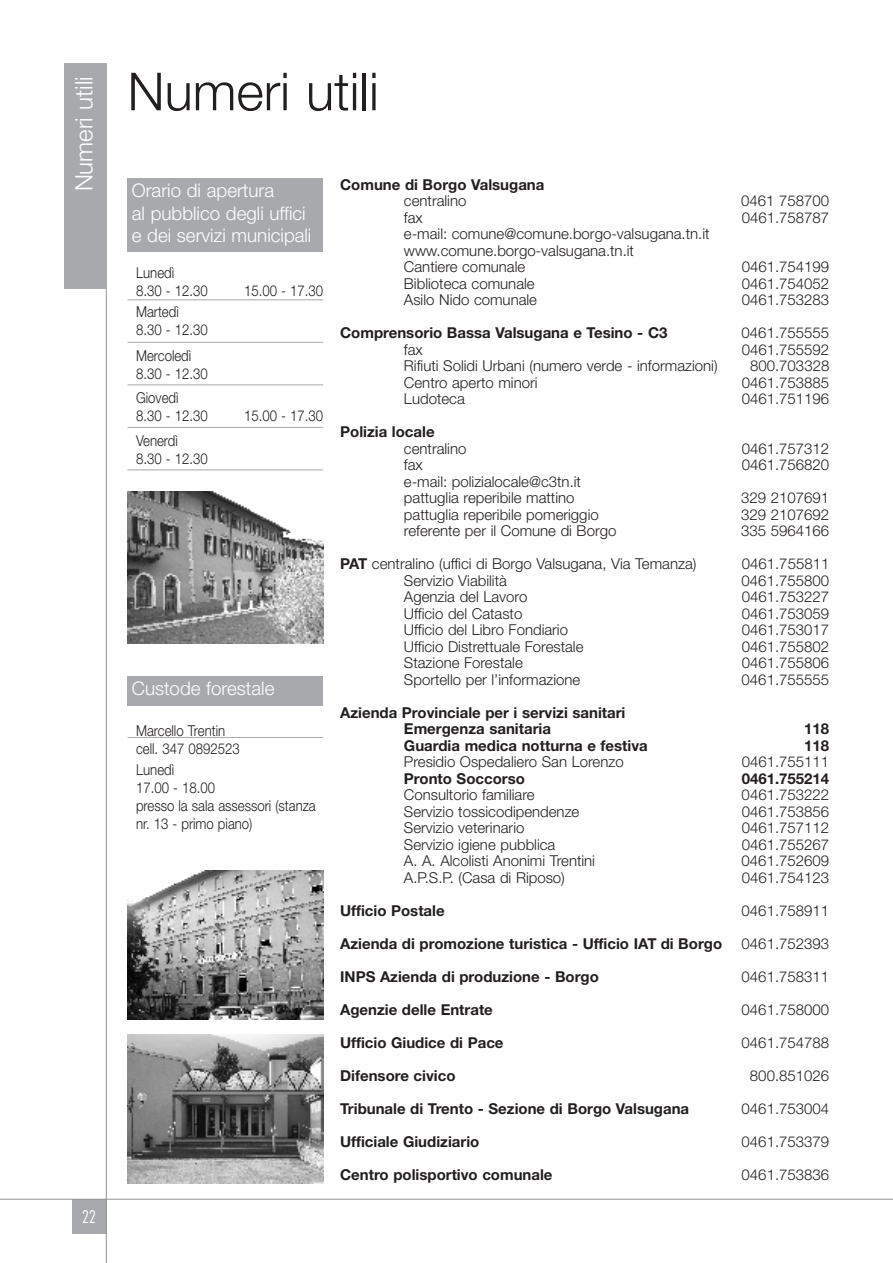
<style>
.page{position:relative;width:893px;height:1263px;background:#fff}
.page>*{position:absolute;margin:0;border:0;box-sizing:border-box;transform-origin:0 0}
.t1{font:300 52.5px "Helvetica Neue";color:#231f20}
.t2{font:300 24px "Helvetica Neue";color:#fff}
.t3{font:300 18.75px/22.5px "Helvetica Neue";color:#fff}
.t4{font:300 condensed 18px "Futura BT";color:#fff}
.t5{font:300 15px/16.5px "Helvetica Neue";color:#231f20}
.t6{font:700 15px/16.5px "Helvetica Neue";color:#231f20}
.t7{font:300 15px/18px "Helvetica Neue";color:#231f20;scale:.88 1}
.s1{font-weight:700}
</style>
<div class="page">
<div style="left:72px;top:1199px;width:34px;height:34px;background:#a8a9ad"></div>
<hr style="left:0;top:1199px;width:893px;height:1px;background:#939598">
<hr style="left:106px;top:64px;width:1px;height:1199px;background:#939598">
<div style="left:128px;top:179px;width:195px;height:73px;background:#a8a9ad"></div>
<div style="left:64px;top:64px;width:42px;height:225px;background:#a8a9ad"></div>
<img style="left:128px;top:871px;width:195px;height:149px">
<img style="left:128px;top:491px;width:195px;height:152px">
<hr style="left:128px;top:299px;width:195px;height:1px;background:#a8a9ad">
<div style="left:128px;top:676px;width:195px;height:30px;background:#a8a9ad"></div>
<hr style="left:128px;top:737px;width:195px;height:1px;background:#a8a9ad">
<hr style="left:128px;top:342px;width:195px;height:1px;background:#a8a9ad">
<hr style="left:128px;top:385px;width:195px;height:1px;background:#a8a9ad">
<hr style="left:128px;top:427px;width:195px;height:1px;background:#a8a9ad">
<hr style="left:128px;top:470px;width:195px;height:1px;background:#a8a9ad">
<img style="left:128px;top:1034px;width:195px;height:149px">
<h2 class="t2" style="left:75px;top:191px;width:116px;rotate:-90deg">Numeri utili</h2>
<p class="t4" style="left:82px;top:1210px;width:15px">22</p>
<h1 class="t1" style="left:128px;top:73px;width:253px">Numeri utili</h1>
<p class="t3" style="left:132px;top:181px;width:181px">Orario di apertura<br>al pubblico degli uffici e dei servizi municipali</p>
<p class="t7" style="left:136px;top:265px;width:83px">Lunedì<br>8.30 - 12.30</p>
<p class="t7" style="left:136px;top:304px;width:83px">Martedì<br>8.30 - 12.30</p>
<p class="t7" style="left:136px;top:348px;width:83px">Mercoledì<br>8.30 - 12.30</p>
<p class="t7" style="left:136px;top:390px;width:83px">Giovedì<br>8.30 - 12.30</p>
<p class="t7" style="left:136px;top:433px;width:83px">Venerdì<br>8.30 - 12.30</p>
<p class="t7" style="left:244px;top:283px;width:91px">15.00 - 17.30</p>
<p class="t7" style="left:244px;top:408px;width:91px">15.00 - 17.30</p>
<p class="t3" style="left:132px;top:679px;width:144px">Custode forestale</p>
<p class="t7" style="left:136px;top:723px;width:119px">Marcello Trentin cell. 347 0892523</p>
<p class="t7" style="left:136px;top:762px;width:206px">Lunedì<br>17.00 - 18.00<br>presso la sala assessori (stanza nr. 13 - primo piano)</p>
<p class="t6" style="left:340px;top:177px;width:206px">Comune di Borgo Valsugana</p>
<p class="t5" style="left:404px;top:194px;width:64px">centralino</p>
<p class="t5" style="left:741px;top:194px;width:89px">0461 758700</p>
<p class="t5" style="left:404px;top:210px;width:20px">fax</p>
<p class="t5" style="left:742px;top:210px;width:89px">0461.758787</p>
<p class="t5" style="left:404px;top:227px;width:307px">e-mail: comune@comune.borgo-valsugana.tn.it www.comune.borgo-valsugana.tn.it<br>Cantiere comunale</p>
<p class="t5" style="left:742px;top:260px;width:89px">0461.754199</p>
<p class="t5" style="left:404px;top:276px;width:132px">Biblioteca comunale</p>
<p class="t5" style="left:742px;top:276px;width:89px">0461.754052</p>
<p class="t5" style="left:404px;top:293px;width:135px">Asilo Nido comunale</p>
<p class="t5" style="left:742px;top:293px;width:89px">0461.753283</p>
<p class="t6" style="left:340px;top:326px;width:329px">Comprensorio Bassa Valsugana e Tesino - C3</p>
<p class="t5" style="left:742px;top:326px;width:89px">0461.755555</p>
<p class="t5" style="left:404px;top:342px;width:20px">fax</p>
<p class="t5" style="left:742px;top:342px;width:89px">0461.755592</p>
<p class="t5" style="left:404px;top:359px;width:315px">Rifiuti Solidi Urbani (numero verde - informazioni)</p>
<p class="t5" style="left:750px;top:359px;width:81px">800.703328</p>
<p class="t5" style="left:404px;top:375px;width:135px">Centro aperto minori</p>
<p class="t5" style="left:742px;top:375px;width:89px">0461.753885</p>
<p class="t5" style="left:404px;top:392px;width:62px">Ludoteca</p>
<p class="t5" style="left:742px;top:392px;width:89px">0461.751196</p>
<p class="t6" style="left:340px;top:425px;width:96px">Polizia locale</p>
<p class="t5" style="left:404px;top:441px;width:64px">centralino</p>
<p class="t5" style="left:742px;top:441px;width:89px">0461.757312</p>
<p class="t5" style="left:404px;top:458px;width:20px">fax</p>
<p class="t5" style="left:742px;top:458px;width:89px">0461.756820</p>
<p class="t5" style="left:404px;top:474px;width:179px">e-mail: polizialocale@c3tn.it pattuglia reperibile mattino</p>
<p class="t5" style="left:741px;top:491px;width:89px">329 2107691</p>
<p class="t5" style="left:404px;top:507px;width:196px">pattuglia reperibile pomeriggio</p>
<p class="t5" style="left:741px;top:507px;width:89px">329 2107692</p>
<p class="t5" style="left:404px;top:524px;width:214px">referente per il Comune di Borgo</p>
<p class="t5" style="left:741px;top:524px;width:89px">335 5964166</p>
<p class="t5" style="left:340px;top:557px;width:358px"><span class="s1">PAT</span> centralino (uffici di Borgo Valsugana, Via Temanza)</p>
<p class="t5" style="left:742px;top:557px;width:89px">0461.755811</p>
<p class="t5" style="left:404px;top:573px;width:104px">Servizio Viabilità</p>
<p class="t5" style="left:742px;top:573px;width:89px">0461.755800</p>
<p class="t5" style="left:404px;top:590px;width:125px">Agenzia del Lavoro</p>
<p class="t5" style="left:742px;top:590px;width:89px">0461.753227</p>
<p class="t5" style="left:404px;top:606px;width:120px">Ufficio del Catasto</p>
<p class="t5" style="left:742px;top:606px;width:89px">0461.753059</p>
<p class="t5" style="left:404px;top:623px;width:166px">Ufficio del Libro Fondiario</p>
<p class="t5" style="left:742px;top:623px;width:89px">0461.753017</p>
<p class="t5" style="left:404px;top:639px;width:181px">Ufficio Distrettuale Forestale</p>
<p class="t5" style="left:742px;top:639px;width:89px">0461.755802</p>
<p class="t5" style="left:404px;top:656px;width:120px">Stazione Forestale</p>
<p class="t5" style="left:742px;top:656px;width:89px">0461.755806</p>
<p class="t5" style="left:404px;top:672px;width:178px">Sportello per l’informazione</p>
<p class="t5" style="left:742px;top:672px;width:89px">0461.755555</p>
<p class="t6" style="left:404px;top:705px;width:223px;text-indent:-64px">Azienda Provinciale per i servizi sanitari<br>Emergenza sanitaria</p>
<p class="t6" style="left:804px;top:722px;width:27px">118</p>
<p class="t6" style="left:404px;top:738px;width:245px">Guardia medica notturna e festiva</p>
<p class="t6" style="left:804px;top:738px;width:27px">118</p>
<p class="t5" style="left:404px;top:755px;width:221px">Presidio Ospedaliero San Lorenzo</p>
<p class="t5" style="left:742px;top:755px;width:89px">0461.755111</p>
<p class="t6" style="left:404px;top:771px;width:123px">Pronto Soccorso</p>
<p class="t6" style="left:742px;top:771px;width:89px">0461.755214</p>
<p class="t5" style="left:404px;top:788px;width:132px">Consultorio familiare</p>
<p class="t5" style="left:742px;top:788px;width:89px">0461.753222</p>
<p class="t5" style="left:404px;top:804px;width:177px">Servizio tossicodipendenze</p>
<p class="t5" style="left:742px;top:804px;width:89px">0461.753856</p>
<p class="t5" style="left:404px;top:821px;width:122px">Servizio veterinario</p>
<p class="t5" style="left:742px;top:821px;width:89px">0461.757112</p>
<p class="t5" style="left:404px;top:837px;width:153px">Servizio igiene pubblica</p>
<p class="t5" style="left:742px;top:837px;width:89px">0461.755267</p>
<p class="t5" style="left:404px;top:854px;width:193px">A. A. Alcolisti Anonimi Trentini</p>
<p class="t5" style="left:742px;top:854px;width:89px">0461.752609</p>
<p class="t5" style="left:404px;top:870px;width:162px">A.P.S.P. (Casa di Riposo)</p>
<p class="t5" style="left:742px;top:870px;width:89px">0461.754123</p>
<p class="t6" style="left:340px;top:903px;width:106px">Ufficio Postale</p>
<p class="t5" style="left:742px;top:903px;width:89px">0461.758911</p>
<p class="t6" style="left:340px;top:936px;width:383px">Azienda di promozione turistica - Ufficio IAT di Borgo</p>
<p class="t5" style="left:742px;top:936px;width:89px">0461.752393</p>
<p class="t6" style="left:340px;top:969px;width:260px">INPS Azienda di produzione - Borgo</p>
<p class="t5" style="left:742px;top:969px;width:89px">0461.758311</p>
<p class="t6" style="left:340px;top:1002px;width:154px">Agenzie delle Entrate</p>
<p class="t5" style="left:742px;top:1002px;width:89px">0461.758000</p>
<p class="t6" style="left:340px;top:1035px;width:165px">Ufficio Giudice di Pace</p>
<p class="t5" style="left:742px;top:1035px;width:89px">0461.754788</p>
<p class="t6" style="left:340px;top:1068px;width:117px">Difensore civico</p>
<p class="t5" style="left:750px;top:1068px;width:81px">800.851026</p>
<p class="t6" style="left:340px;top:1101px;width:351px">Tribunale di Trento - Sezione di Borgo Valsugana</p>
<p class="t5" style="left:742px;top:1101px;width:89px">0461.753004</p>
<p class="t6" style="left:340px;top:1134px;width:141px">Ufficiale Giudiziario</p>
<p class="t5" style="left:742px;top:1134px;width:89px">0461.753379</p>
<p class="t6" style="left:340px;top:1167px;width:214px">Centro polisportivo comunale</p>
<p class="t5" style="left:742px;top:1167px;width:89px">0461.753836</p>
</div>
